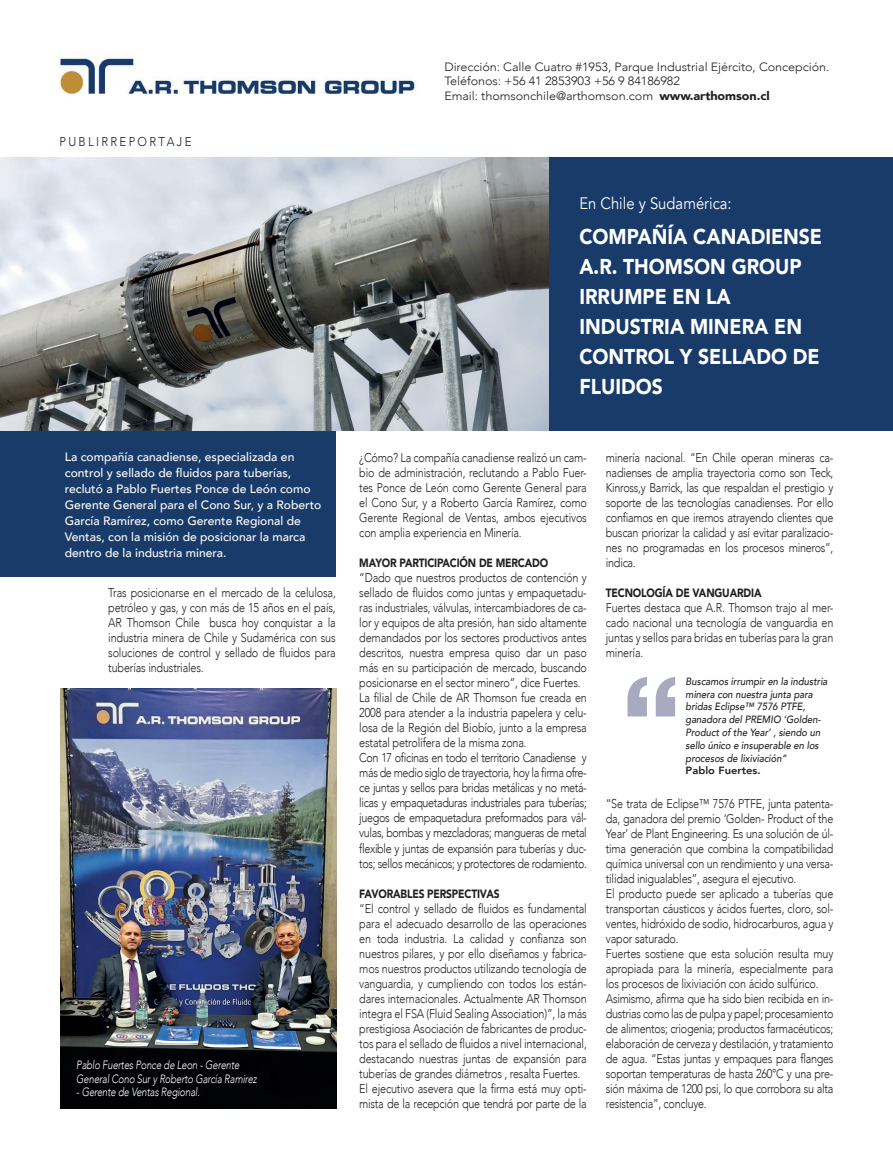
<style>
.page{position:relative;width:893px;height:1170px;background:#fff}
.page>*{position:absolute;margin:0;border:0;box-sizing:border-box;transform-origin:0 0}
.t1{font:700 115.8px "Akzidenz Grotesk BQ";color:#a8aabf;scale:1.06 1}
.t2{font:900 21.45px/30px "Avenir";color:#fff;scale:.9 1}
.t3{font:16.5px "Avenir";color:#fff;scale:.9 1}
.t4{font:300 12.75px/15px "Avenir";letter-spacing:-.015em;color:#231f20;text-align:justify;scale:.85 1}
.t5{font:300 12.75px "Avenir";letter-spacing:.2em;color:#231f20;scale:.9 1}
.t6{font:500 12.15px/16px "Avenir";color:#fff}
.t7{font:300 12px "Avenir";letter-spacing:-.005em;color:#231f20;scale:1.05 1}
.t8{font:italic 300 12px/13.5px "Avenir";letter-spacing:-.015em;color:#fff;scale:.8 1}
.t9{font:900 12px "Avenir";letter-spacing:-.015em;color:#231f20;scale:.85 1}
.t10{font:italic 500 10.5px/12.8px "Avenir";color:#231f20;scale:.9 1}
.t11{font:800 10.5px "Avenir";color:#231f20;scale:1.06 1}
.s1{font-weight:900}
</style>
<div class="page">
<div style="left:0;top:430px;width:336px;height:146px;background:#193b6a"></div>
<img style="left:59px;top:56px;width:357px;height:39px">
<div style="left:519px;top:157px;width:374px;height:273px;background:#193b6a"></div>
<img style="left:0;top:157px;width:548px;height:273px">
<img style="left:61px;top:689px;width:276px;height:419px">
<p class="t5" style="left:60px;top:134px;width:148px">PUBLIRREPORTAJE</p>
<p class="t7" style="left:444px;top:60px;width:368px">Dirección: Calle Cuatro #1953, Parque Industrial Ejército, Concepción.</p>
<p class="t7" style="left:444px;top:74px;width:226px">Teléfonos: +56 41 2853903 +56 9 84186982</p>
<p class="t7" style="left:444px;top:88px;width:311px">Email: thomsonchile@arthomson.com <span class="s1">www.arthomson.cl</span></p>
<p class="t3" style="left:579px;top:193px;width:171px">En Chile y Sudamérica:</p>
<p class="t2" style="left:579px;top:220px;width:271px">COMPAÑÍA CANADIENSE<br>A.R. THOMSON GROUP<br>IRRUMPE EN LA<br>INDUSTRIA MINERA EN<br>CONTROL Y SELLADO DE<br>FLUIDOS</p>
<p class="t6" style="left:65px;top:448px;width:258px">La compañía canadiense, especializada en control y sellado de fluidos para tuberías, reclutó a Pablo Fuertes Ponce de León como Gerente General para el Cono Sur, y a Roberto García Ramírez, como Gerente Regional de Ventas, con la misión de posicionar la marca dentro de la industria minera.</p>
<p class="t4" style="left:359px;top:450px;width:269px">¿Cómo? La compañía canadiense realizó un cam&shy;bio de administración, reclutando a Pablo Fuer&shy;tes Ponce de León como Gerente General para el Cono Sur, y a Roberto García Ramírez, como Gerente Regional de Ventas, ambos ejecutivos con amplia experiencia en Minería.</p>
<p class="t9" style="left:359px;top:553px;width:224px">MAYOR PARTICIPACIÓN DE MERCADO</p>
<p class="t4" style="left:359px;top:570px;width:269px">“Dado que nuestros productos de contención y sellado de fluidos como juntas y empaquetadu&shy;ras industriales, válvulas, intercambiadores de ca&shy;lor y equipos de alta presión, han sido altamente demandados por los sectores productivos antes descritos, nuestra empresa quiso dar un paso más en su participación de mercado, buscando posicionarse en el sector minero”, dice Fuertes.</p>
<p class="t4" style="left:359px;top:690px;width:269px">La filial de Chile de AR Thomson fue creada en 2008 para atender a la industria papelera y celu&shy;losa de la Región del Biobío, junto a la empresa estatal petrolífera de la misma zona.</p>
<p class="t4" style="left:359px;top:750px;width:269px">Con 17 oficinas en todo el territorio Canadiense y más de medio siglo de trayectoria, hoy la firma ofre&shy;ce juntas y sellos para bridas metálicas y no metá&shy;licas y empaquetaduras industriales para tuberías; juegos de empaquetadura preformados para vál&shy;vulas, bombas y mezcladoras; mangueras de metal flexible y juntas de expansión para tuberías y duc&shy;tos; sellos mecánicos; y protectores de rodamiento.</p>
<p class="t9" style="left:359px;top:883px;width:167px">FAVORABLES PERSPECTIVAS</p>
<p class="t4" style="left:359px;top:900px;width:269px">“El control y sellado de fluidos es fundamental para el adecuado desarrollo de las operaciones en toda industria. La calidad y confianza son nuestros pilares, y por ello diseñamos y fabrica&shy;mos nuestros productos utilizando tecnología de vanguardia, y cumpliendo con todos los están&shy;dares internacionales. Actualmente AR Thomson integra el FSA (Fluid Sealing Association)”, la más prestigiosa Asociación de fabricantes de produc&shy;tos para el sellado de fluidos a nivel internacional, destacando nuestras juntas de expansión para tuberías de grandes diámetros , resalta Fuertes.</p>
<p class="t4" style="left:359px;top:1080px;width:269px">El ejecutivo asevera que la firma está muy opti&shy;mista de la recepción que tendrá por parte de la</p>
<p class="t4" style="left:108px;top:584px;width:269px">Tras posicionarse en el mercado de la celulosa, petróleo y gas, y con más de 15 años en el país, AR Thomson Chile busca hoy conquistar a la industria minera de Chile y Sudamérica con sus soluciones de control y sellado de fluidos para tuberías industriales.</p>
<p class="t8" style="left:76px;top:1058px;width:227px">Pablo Fuertes Ponce de Leon - Gerente<br>General Cono Sur y Roberto García Ramirez</p>
<p class="t8" style="left:76px;top:1085px;width:156px">- Gerente de Ventas Regional.</p>
<p class="t4" style="left:606px;top:450px;width:269px">minería nacional. “En Chile operan mineras ca&shy;nadienses de amplia trayectoria como son Teck, Kinross,y Barrick, las que respaldan el prestigio y soporte de las tecnologías canadienses. Por ello confiamos en que iremos atrayendo clientes que buscan priorizar la calidad y así evitar paralizacio&shy;nes no programadas en los procesos mineros”, indica.</p>
<p class="t9" style="left:606px;top:583px;width:185px">TECNOLOGÍA DE VANGUARDIA</p>
<p class="t4" style="left:606px;top:600px;width:269px">Fuertes destaca que A.R. Thomson trajo al mer&shy;cado nacional una tecnología de vanguardia en juntas y sellos para bridas en tuberías para la gran minería.</p>
<p class="t1" style="left:622px;top:652px;width:57px">“</p>
<p class="t10" style="left:686px;top:675px;width:159px">Buscamos irrumpir en la industria minera con nuestra junta para bridas Eclipse™ 7576 PTFE, ganadora del PREMIO ‘Golden-<br>Product of the Year’ , siendo un sello único e insuperable en los procesos de lixiviación”</p>
<p class="t11" style="left:686px;top:762px;width:72px">Pablo Fuertes.</p>
<p class="t4" style="left:606px;top:795px;width:269px">“Se trata de Eclipse™ 7576 PTFE, junta patenta&shy;da, ganadora del premio ‘Golden- Product of the Year’ de Plant Engineering. Es una solución de úl&shy;tima generación que combina la compatibilidad química universal con un rendimiento y una versa&shy;tilidad inigualables”, asegura el ejecutivo.</p>
<p class="t4" style="left:606px;top:885px;width:269px">El producto puede ser aplicado a tuberías que transportan cáusticos y ácidos fuertes, cloro, sol&shy;ventes, hidróxido de sodio, hidrocarburos, agua y vapor saturado.</p>
<p class="t4" style="left:606px;top:945px;width:269px">Fuertes sostiene que esta solución resulta muy apropiada para la minería, especialmente para los procesos de lixiviación con ácido sulfúrico.</p>
<p class="t4" style="left:606px;top:990px;width:269px">Asimismo, afirma que ha sido bien recibida en in&shy;dustrias como las de pulpa y papel; procesamiento de alimentos; criogenia; productos farmacéuticos; elaboración de cerveza y destilación, y tratamiento de agua. “Estas juntas y empaques para flanges soportan temperaturas de hasta 260°C y una pre&shy;sión máxima de 1200 psi, lo que corrobora su alta resistencia”, concluye.</p>
</div>
